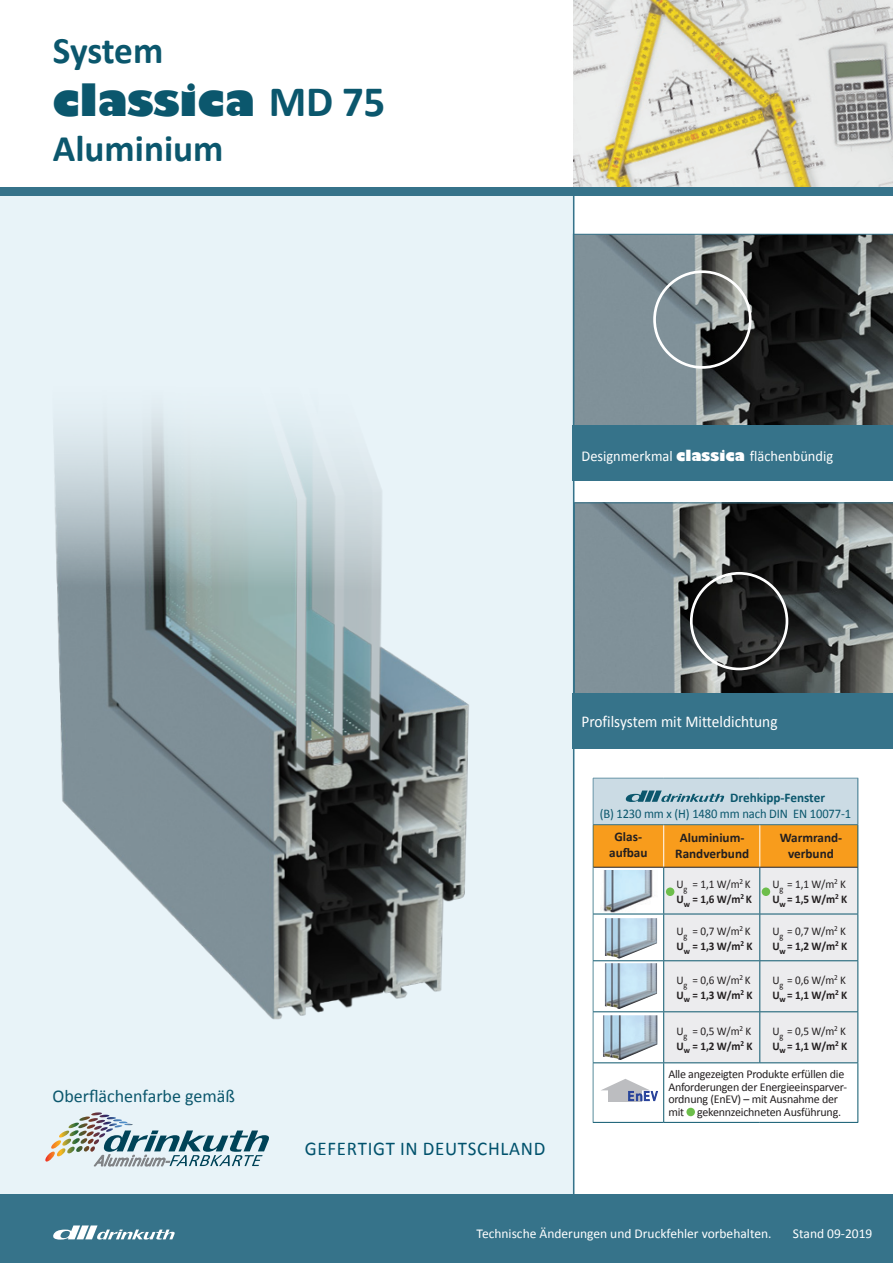
<style>
.page{position:relative;width:893px;height:1263px;background:#fff}
.page>*{position:absolute;margin:0;border:0;box-sizing:border-box;transform-origin:0 0}
.t1{font:800 43.5px "Gill Sans";letter-spacing:-.01em;color:#0b576d}
.t2{font:700 37.65px "Calibri";color:#0b576d}
.t3{font:19.5px "Calibri";letter-spacing:.04em;color:#00516c}
.t4{font:18px "Calibri";color:#0b576d}
.t5{font:16.5px "Calibri";color:#fff;scale:.93 1}
.t6{font:15px "Calibri";color:#fff;scale:.96 1}
.t7{font:13.5px "Calibri";color:#fff}
.t8{font:13.2px/15.9px "Calibri";letter-spacing:-.01em;color:#0b576d;scale:.95 1}
.t9{font:700 13.2px "Calibri";color:#231f20}
.t10{font:12px/12.8px "Calibri";letter-spacing:-.02em;color:#231f20}
.t11{font:11.7px/14.7px "Calibri";color:#231f20;scale:.95 1}
.s1{font-family:"Calibri";font-weight:700}
.s2{font-family:"Gill Sans";font-weight:800}
.s3{font-weight:700}
</style>
<div class="page">
<div style="left:0;top:188px;width:574px;height:1008px;background:#e8f3f8"></div>
<div style="left:0;top:1195px;width:893px;height:68px;background:#36738a"></div>
<svg style="left:53px;top:1225px;width:122px;height:14px"></svg>
<svg style="left:574px;top:502px;width:319px;height:191px;background:#596163"></svg>
<svg style="left:574px;top:234px;width:319px;height:191px;background:#555e60"></svg>
<div style="left:573px;top:425px;width:320px;height:55px;background:#36738a"></div>
<div style="left:573px;top:693px;width:320px;height:55px;background:#36738a"></div>
<div style="left:653px;top:270px;width:99px;height:99px;border:3px solid #fff;border-radius:50%"></div>
<div style="left:690px;top:572px;width:98px;height:98px;border:3px solid #fff;border-radius:50%"></div>
<hr style="left:573px;top:196px;width:1px;height:999px;background:#36738a">
<img style="left:54px;top:413px;width:415px;height:607px">
<div style="left:593px;top:778px;width:265px;height:47px;background:#cbdbe4"></div>
<svg style="left:594px;top:1063px;width:263px;height:59px"></svg>
<svg style="left:594px;top:825px;width:263px;height:237px;background:#eddac0"></svg>
<hr style="left:759px;top:825px;width:1px;height:42px;background:#fff">
<hr style="left:663px;top:825px;width:1px;height:42px;background:#fff">
<hr style="left:593px;top:867px;width:71px;height:1px;background:#231f20">
<hr style="left:664px;top:867px;width:96px;height:1px;background:#231f20">
<hr style="left:760px;top:867px;width:98px;height:1px;background:#231f20">
<hr style="left:857px;top:825px;width:1px;height:42px;background:#0b576d">
<hr style="left:663px;top:868px;width:1px;height:46px;background:#0b576d">
<hr style="left:759px;top:867px;width:1px;height:47px;background:#0b576d">
<hr style="left:857px;top:867px;width:1px;height:47px;background:#0b576d">
<hr style="left:592px;top:914px;width:71px;height:1px;background:#0b576d">
<hr style="left:663px;top:914px;width:1px;height:46px;background:#0b576d">
<hr style="left:663px;top:914px;width:97px;height:1px;background:#0b576d">
<hr style="left:759px;top:914px;width:1px;height:46px;background:#0b576d">
<hr style="left:760px;top:914px;width:98px;height:1px;background:#0b576d">
<hr style="left:857px;top:914px;width:1px;height:46px;background:#0b576d">
<hr style="left:592px;top:960px;width:71px;height:1px;background:#0b576d">
<hr style="left:663px;top:961px;width:1px;height:50px;background:#0b576d">
<hr style="left:663px;top:960px;width:97px;height:1px;background:#0b576d">
<hr style="left:759px;top:961px;width:1px;height:50px;background:#0b576d">
<hr style="left:760px;top:960px;width:98px;height:1px;background:#0b576d">
<hr style="left:857px;top:961px;width:1px;height:50px;background:#0b576d">
<hr style="left:592px;top:1011px;width:71px;height:1px;background:#0b576d">
<hr style="left:663px;top:1012px;width:1px;height:50px;background:#0b576d">
<hr style="left:663px;top:1011px;width:97px;height:1px;background:#0b576d">
<hr style="left:759px;top:1012px;width:1px;height:50px;background:#0b576d">
<hr style="left:760px;top:1011px;width:98px;height:1px;background:#0b576d">
<hr style="left:857px;top:1012px;width:1px;height:50px;background:#0b576d">
<hr style="left:592px;top:1062px;width:72px;height:1px;background:#0b576d">
<hr style="left:592px;top:1122px;width:72px;height:1px;background:#0b576d">
<hr style="left:663px;top:1063px;width:1px;height:59px;background:#0b576d">
<hr style="left:664px;top:1062px;width:96px;height:1px;background:#0b576d">
<hr style="left:664px;top:1122px;width:96px;height:1px;background:#0b576d">
<hr style="left:760px;top:1122px;width:98px;height:1px;background:#0b576d">
<hr style="left:857px;top:1063px;width:1px;height:59px;background:#0b576d">
<hr style="left:760px;top:1062px;width:98px;height:1px;background:#0b576d">
<hr style="left:857px;top:778px;width:1px;height:46px;background:#36738a">
<hr style="left:592px;top:824px;width:72px;height:1px;background:#36738a">
<hr style="left:664px;top:824px;width:96px;height:1px;background:#36738a">
<hr style="left:760px;top:824px;width:98px;height:1px;background:#36738a">
<svg style="left:625px;top:790px;width:99px;height:12px"></svg>
<div style="left:686px;top:1108px;width:9px;height:8px;background:#6dbe4b;border-radius:50%"></div>
<div style="left:589px;top:774px;width:276px;height:368px;border:4px solid #fff"></div>
<img style="left:605px;top:918px;width:52px;height:40px">
<img style="left:605px;top:963px;width:52px;height:46px">
<svg style="left:600px;top:1079px;width:58px;height:23px"></svg>
<img style="left:603px;top:1015px;width:54px;height:45px">
<img style="left:595px;top:870px;width:67px;height:43px">
<div style="left:762px;top:887px;width:8px;height:9px;background:#6dbe4b;border-radius:50%"></div>
<div style="left:666px;top:887px;width:8px;height:9px;background:#6dbe4b;border-radius:50%"></div>
<img style="left:573px;top:0;width:320px;height:187px">
<div style="left:0;top:187px;width:893px;height:9px;background:#36738a"></div>
<svg style="left:58px;top:1112px;width:211px;height:55px"></svg>
<p class="t2" style="left:53px;top:28px;width:112px">System</p>
<p class="t1" style="left:52px;top:66px;width:335px">classica <span class="s1">MD 75</span></p>
<p class="t2" style="left:53px;top:125px;width:172px">Aluminium</p>
<p class="t6" style="left:581px;top:447px;width:264px">Designmerkmal <span class="s2">classica</span> flächenbündig</p>
<p class="t4" style="left:52px;top:1085px;width:184px">Oberflächenfarbe gemäß</p>
<p class="t3" style="left:305px;top:1136px;width:242px">GEFERTIGT IN DEUTSCHLAND</p>
<p class="t5" style="left:581px;top:711px;width:212px">Profilsystem mit Mitteldichtung</p>
<p class="t8" style="left:600px;top:790px;width:266px;text-indent:130px"><span class="s3">Drehkipp-Fenster<br></span>(B) 1230 mm x (H) 1480 mm nach DIN EN 10077-1</p>
<p class="t9" style="left:615px;top:829px;width:29px">Glas-</p>
<p class="t9" style="left:609px;top:844px;width:40px">aufbau</p>
<p class="t9" style="left:680px;top:830px;width:66px">Aluminium-</p>
<p class="t9" style="left:675px;top:846px;width:75px">Randverbund</p>
<p class="t9" style="left:780px;top:830px;width:64px">Warmrand-</p>
<p class="t9" style="left:788px;top:846px;width:47px">verbund</p>
<p class="t11" style="left:676px;top:877px;width:81px">U<sub>g</sub> = 1,1 W/m<sup>2</sup> K<br><span class="s3">U</span><sub>w</sub> <span class="s3">= 1,6 W/m</span><sup>2</sup> <span class="s3">K</span></p>
<p class="t11" style="left:772px;top:877px;width:80px">U<sub>g</sub> = 1,1 W/m<sup>2</sup> K<br><span class="s3">U</span><sub>w</sub> <span class="s3">= 1,5 W/m</span><sup>2</sup> <span class="s3">K</span></p>
<p class="t11" style="left:676px;top:924px;width:82px">U<sub>g</sub> = 0,7 W/m<sup>2</sup> K<br><span class="s3">U</span><sub>w</sub> <span class="s3">= 1,3 W/m</span><sup>2</sup> <span class="s3">K</span></p>
<p class="t11" style="left:772px;top:924px;width:80px">U<sub>g</sub> = 0,7 W/m<sup>2</sup> K<br><span class="s3">U</span><sub>w</sub> <span class="s3">= 1,2 W/m</span><sup>2</sup> <span class="s3">K</span></p>
<p class="t11" style="left:676px;top:973px;width:82px">U<sub>g</sub> = 0,6 W/m<sup>2</sup> K<br><span class="s3">U</span><sub>w</sub> <span class="s3">= 1,3 W/m</span><sup>2</sup> <span class="s3">K</span></p>
<p class="t11" style="left:772px;top:973px;width:80px">U<sub>g</sub> = 0,6 W/m<sup>2</sup> K<br><span class="s3">U</span><sub>w</sub> <span class="s3">= 1,1 W/m</span><sup>2</sup> <span class="s3">K</span></p>
<p class="t11" style="left:676px;top:1024px;width:82px">U<sub>g</sub> = 0,5 W/m<sup>2</sup> K<br><span class="s3">U</span><sub>w</sub> <span class="s3">= 1,2 W/m</span><sup>2</sup> <span class="s3">K</span></p>
<p class="t11" style="left:772px;top:1024px;width:80px">U<sub>g</sub> = 0,5 W/m<sup>2</sup> K<br><span class="s3">U</span><sub>w</sub> <span class="s3">= 1,1 W/m</span><sup>2</sup> <span class="s3">K</span></p>
<p class="t10" style="left:668px;top:1068px;width:180px">Alle angezeigten Produkte erfüllen die Anforderungen der Energieeinsparver&shy;ordnung (EnEV) – mit Ausnahme der mit gekennzeichneten Ausführung.</p>
<p class="t7" style="left:477px;top:1224px;width:296px">Technische Änderungen und Druckfehler vorbehalten.</p>
<p class="t7" style="left:793px;top:1224px;width:81px">Stand 09-2019</p>
</div>
